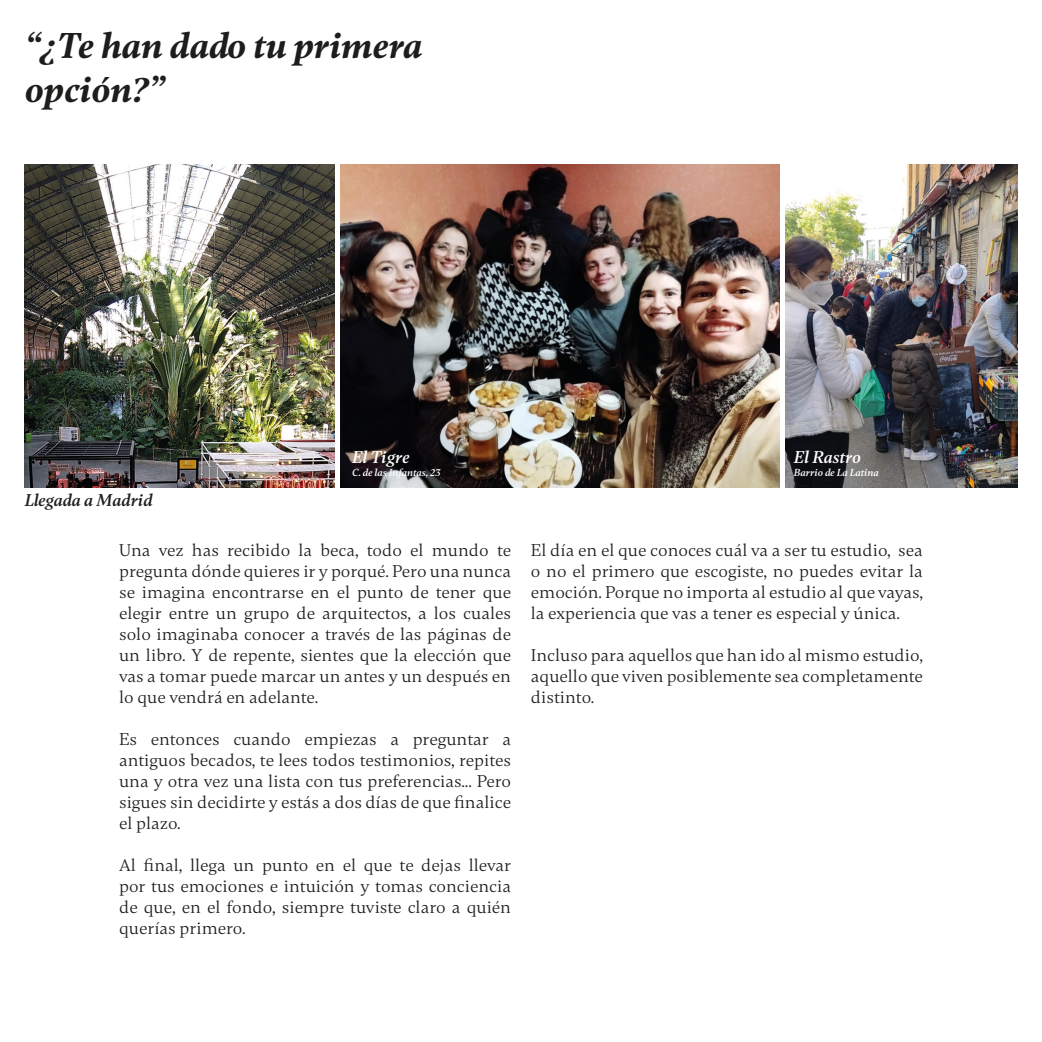
<style>
.page{position:relative;width:1042px;height:1042px;background:#fff}
.page>*{position:absolute;margin:0;border:0;box-sizing:border-box;transform-origin:0 0}
.t1{font:italic 700 36.75px/44.1px "Gambetta";color:#1d1d1b}
.t2{font:17.5px/21px "Gambetta";color:#1d1d1b;text-align:justify}
.t3{font:italic 600 17.5px "Gambetta";color:#fff}
.t4{font:italic 600 17.5px "Gambetta";color:#1d1d1b}
.t5{font:italic 600 10.5px "Gambetta";color:#fff}
</style>
<div class="page">
<img style="left:25px;top:164px;width:309px;height:323px">
<img style="left:340px;top:164px;width:439px;height:323px">
<img style="left:785px;top:164px;width:232px;height:323px">
<p class="t1" style="left:25px;top:25px;width:399px">“¿Te han dado tu primera opción?”</p>
<p class="t4" style="left:25px;top:490px;width:129px">Llegada a Madrid</p>
<p class="t3" style="left:352px;top:447px;width:59px">El Tigre</p>
<p class="t5" style="left:352px;top:466px;width:90px">C. de las Infantas, 23</p>
<p class="t2" style="left:119px;top:540px;width:393px">Una vez has recibido la beca, todo el mundo te pregunta dónde quieres ir y porqué. Pero una nunca se imagina encontrarse en el punto de tener que elegir entre un grupo de arquitectos, a los cuales solo imaginaba conocer a través de las páginas de un libro. Y de repente, sientes que la elección que vas a tomar puede marcar un antes y un después en lo que vendrá en adelante.</p>
<p class="t2" style="left:119px;top:729px;width:393px">Es entonces cuando empiezas a preguntar a antiguos becados, te lees todos testimonios, repites una y otra vez una lista con tus preferencias... Pero sigues sin decidirte y estás a dos días de que finalice el plazo.</p>
<p class="t2" style="left:119px;top:855px;width:393px">Al final, llega un punto en el que te dejas llevar por tus emociones e intuición y tomas conciencia de que, en el fondo, siempre tuviste claro a quién querías primero.</p>
<p class="t3" style="left:794px;top:447px;width:69px">El Rastro</p>
<p class="t5" style="left:794px;top:466px;width:87px">Barrio de La Latina</p>
<p class="t2" style="left:531px;top:540px;width:393px">El día en el que conoces cuál va a ser tu estudio, sea o no el primero que escogiste, no puedes evitar la emoción. Porque no importa al estudio al que vayas, la experiencia que vas a tener es especial y única.</p>
<p class="t2" style="left:531px;top:645px;width:393px">Incluso para aquellos que han ido al mismo estudio, aquello que viven posiblemente sea completamente distinto.</p>
</div>
